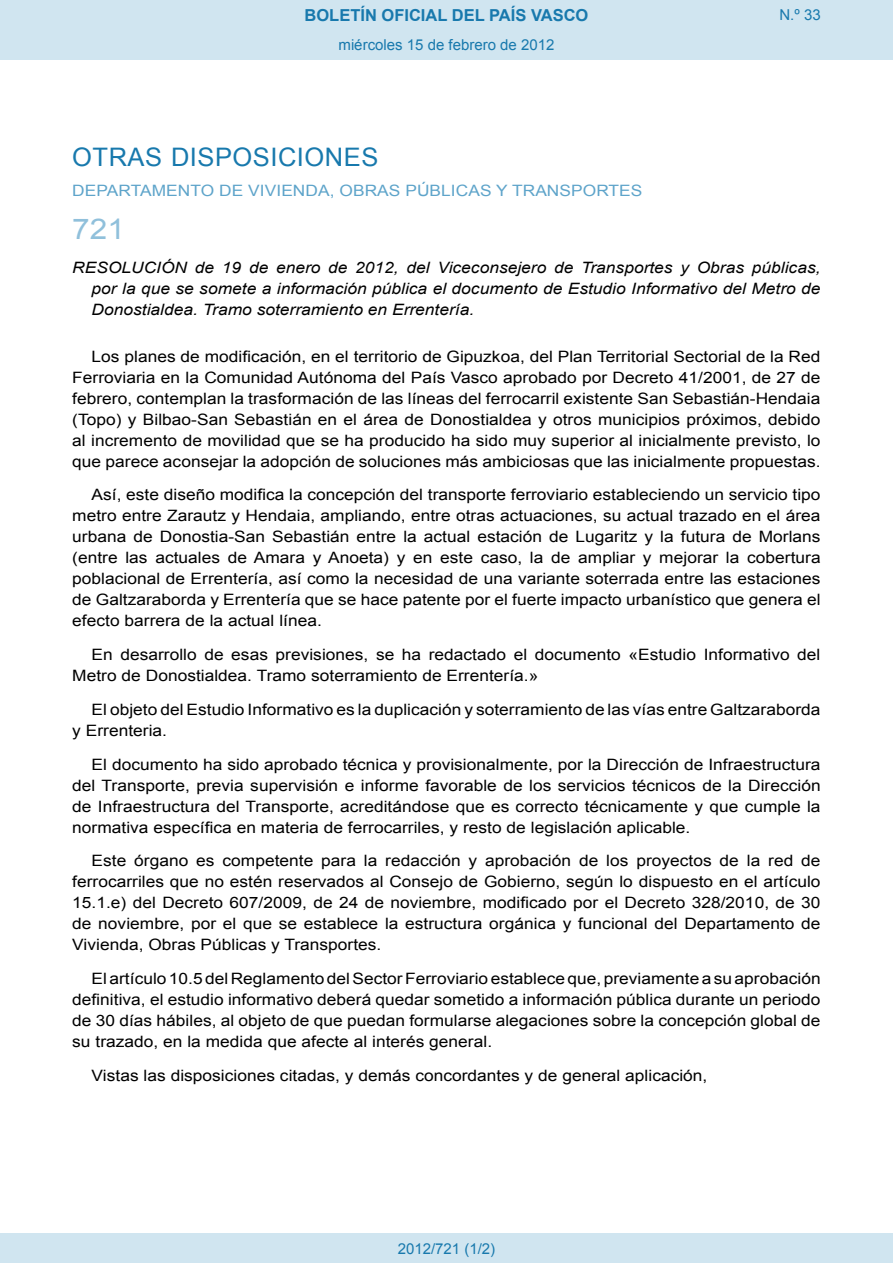
<style>
.page{position:relative;width:893px;height:1263px;background:#fff}
.page>*{position:absolute;margin:0;border:0;box-sizing:border-box;transform-origin:0 0}
.BOPVOrden{font:28.5px "Arial";color:#90c0db;scale:1.11 1}
.BOPVSeccion{font:25.5px "Arial";letter-spacing:.02em;color:#1879ad}
.t1{font:700 16.5px "Arial";color:#1879ad}
.BOPVDetalle{font:15.6px/21px "Arial";color:#000;text-align:justify;scale:1.11 1}
.BOPVTitulo{font:italic 15.6px/21px "Arial";color:#000;text-align:justify;scale:1.11 1}
.BOPVOrganismo{font:15.6px "Arial";letter-spacing:.005em;color:#5ea4ca;scale:1.11 1}
.Paginacion_Centro{font:15px "Arial";color:#1879ad}
</style>
<div class="page">
<div style="left:0;top:0;width:893px;height:60px;background:#d0e5f0"></div>
<div style="left:0;top:1233px;width:893px;height:30px;background:#d0e5f0"></div>
<p class="t1" style="left:305px;top:4px;width:285px">BOLETÍN OFICIAL DEL PAÍS VASCO</p>
<p class="Paginacion_Centro" style="left:338px;top:35px;width:217px">miércoles 15 de febrero de 2012</p>
<p class="Paginacion_Centro" style="left:779px;top:5px;width:43px">N.º 33</p>
<p class="BOPVSeccion" style="left:72px;top:141px;width:308px">OTRAS DISPOSICIONES</p>
<p class="BOPVOrganismo" style="left:72px;top:181px;width:515px">DEPARTAMENTO DE VIVIENDA, OBRAS PÚBLICAS Y TRANSPORTES</p>
<p class="BOPVOrden" style="left:72px;top:211px;width:49px">721</p>
<p class="BOPVTitulo" style="left:92px;top:257px;width:658px;text-indent:-19px">RESOLUCIÓN de 19 de enero de 2012, del Viceconsejero de Transportes y Obras públicas, por la que se somete a información pública el documento de Estudio Informativo del Metro de Donostialdea. Tramo soterramiento en Errentería.</p>
<p class="BOPVDetalle" style="left:72px;top:346px;width:676px;text-indent:19px">Los planes de modificación, en el territorio de Gipuzkoa, del Plan Territorial Sectorial de la Red Ferroviaria en la Comunidad Autónoma del País Vasco aprobado por Decreto 41/2001, de 27 de febrero, contemplan la trasformación de las líneas del ferrocarril existente San Sebastián-Hendaia (Topo) y Bilbao-San Sebastián en el área de Donostialdea y otros municipios próximos, debido al incremento de movilidad que se ha producido ha sido muy superior al inicialmente previsto, lo que parece aconsejar la adopción de soluciones más ambiciosas que las inicialmente propuestas.</p>
<p class="BOPVDetalle" style="left:72px;top:484px;width:676px;text-indent:19px">Así, este diseño modifica la concepción del transporte ferroviario estableciendo un servicio tipo metro entre Zarautz y Hendaia, ampliando, entre otras actuaciones, su actual trazado en el área urbana de Donostia-San Sebastián entre la actual estación de Lugaritz y la futura de Morlans (entre las actuales de Amara y Anoeta) y en este caso, la de ampliar y mejorar la cobertura poblacional de Errentería, así como la necesidad de una variante soterrada entre las estaciones de Galtzaraborda y Errentería que se hace patente por el fuerte impacto urbanístico que genera el efecto barrera de la actual línea.</p>
<p class="BOPVDetalle" style="left:72px;top:644px;width:676px;text-indent:19px">En desarrollo de esas previsiones, se ha redactado el documento «Estudio Informativo del<br>Metro de Donostialdea. Tramo soterramiento de Errentería.»</p>
<p class="BOPVDetalle" style="left:72px;top:699px;width:675px;text-indent:19px">El objeto del Estudio Informativo es la duplicación y soterramiento de las vías entre Galtzaraborda y Errenteria.</p>
<p class="BOPVDetalle" style="left:72px;top:754px;width:676px;text-indent:19px">El documento ha sido aprobado técnica y provisionalmente, por la Dirección de Infraestructura del Transporte, previa supervisión e informe favorable de los servicios técnicos de la Dirección de Infraestructura del Transporte, acreditándose que es correcto técnicamente y que cumple la normativa específica en materia de ferrocarriles, y resto de legislación aplicable.</p>
<p class="BOPVDetalle" style="left:72px;top:850px;width:676px;text-indent:19px">Este órgano es competente para la redacción y aprobación de los proyectos de la red de ferrocarriles que no estén reservados al Consejo de Gobierno, según lo dispuesto en el artículo 15.1.e) del Decreto 607/2009, de 24 de noviembre, modificado por el Decreto 328/2010, de 30 de noviembre, por el que se establece la estructura orgánica y funcional del Departamento de Vivienda, Obras Públicas y Transportes.</p>
<p class="BOPVDetalle" style="left:72px;top:968px;width:676px;text-indent:19px">El artículo 10.5 del Reglamento del Sector Ferroviario establece que, previamente a su aprobación definitiva, el estudio informativo deberá quedar sometido a información pública durante un periodo de 30 días hábiles, al objeto de que puedan formularse alegaciones sobre la concepción global de su trazado, en la medida que afecte al interés general.</p>
<p class="BOPVDetalle" style="left:92px;top:1065px;width:556px">Vistas las disposiciones citadas, y demás concordantes y de general aplicación,</p>
<p class="Paginacion_Centro" style="left:398px;top:1238px;width:99px">2012/721 (1/2)</p>
</div>
